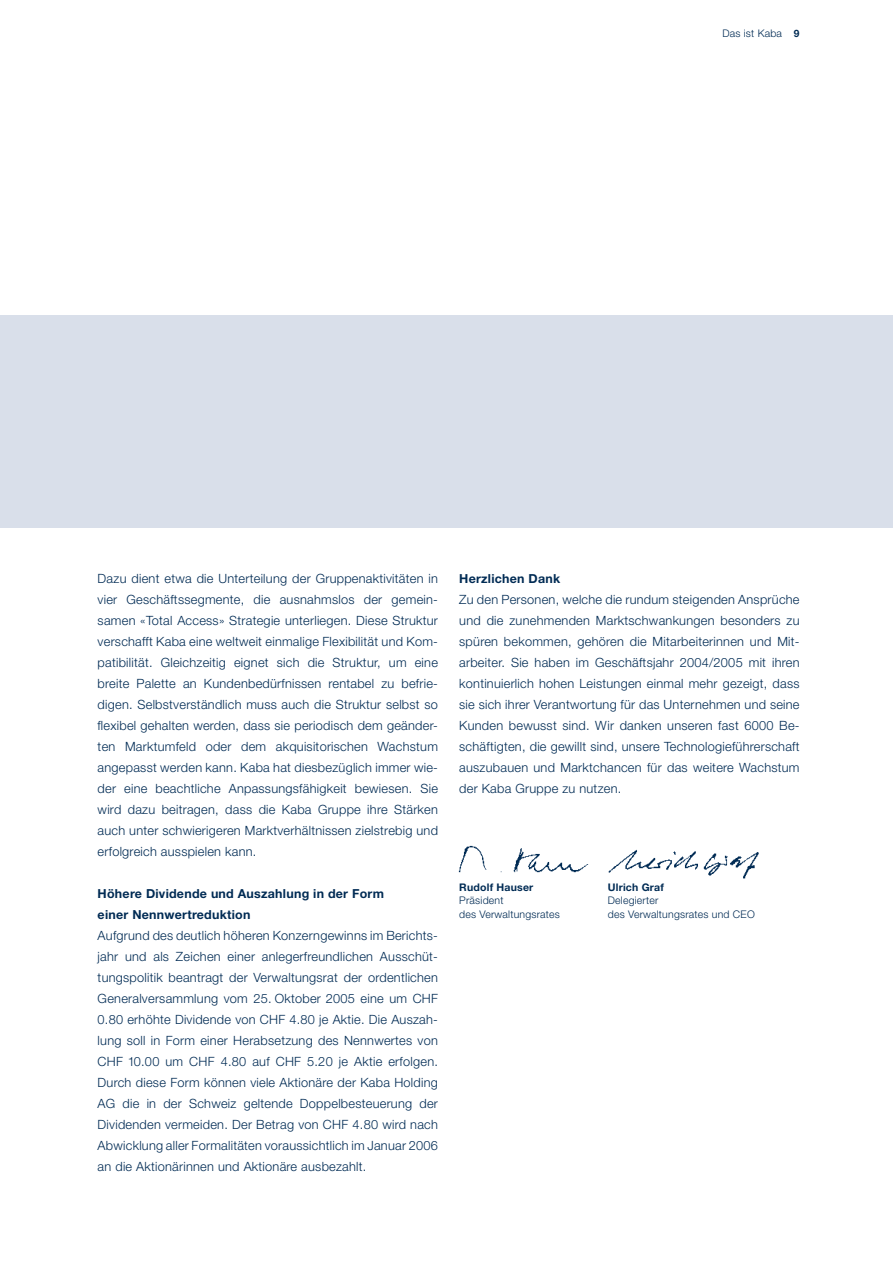
<style>
.page{position:relative;width:893px;height:1263px;background:#fff}
.page>*{position:absolute;margin:0;border:0;box-sizing:border-box;transform-origin:0 0}
.t1{font:300 12.75px/21px "Helvetica Neue LT Std";letter-spacing:.02em;color:#002b54;text-align:justify}
.t2{font:700 12.45px/21px "Helvetica Neue LT Std";letter-spacing:.02em;color:#002b54}
.t3{font:300 10.5px "Helvetica Neue LT Std";letter-spacing:.02em;color:#002b54}
.t4{font:700 10.5px "Helvetica Neue LT Std";letter-spacing:.02em;color:#002b54}
.s1{font-weight:700;font-size:10.2px}
</style>
<div class="page">
<div style="left:0;top:315px;width:892px;height:212px;background:#d9dfea"></div>
<img style="left:458px;top:845px;width:131px;height:28px">
<img style="left:608px;top:849px;width:151px;height:30px">
<p class="t3" style="left:722px;top:30px;width:79px">Das ist Kaba <span class="s1">9</span></p>
<p class="t1" style="left:98px;top:570px;width:342px">Dazu dient etwa die Unterteilung der Gruppenaktivitäten in vier Geschäftssegmente, die ausnahmslos der gemein&shy;samen «Total Access» Strategie unterliegen. Diese Struktur verschafft Kaba eine weltweit einmalige Flexibilität und Kom&shy;patibilität. Gleichzeitig eignet sich die Struktur, um eine breite Palette an Kundenbedürfnissen rentabel zu befrie&shy;digen. Selbstverständlich muss auch die Struktur selbst so flexibel gehalten werden, dass sie periodisch dem geänder&shy;ten Marktumfeld oder dem akquisitorischen Wachstum angepasst werden kann. Kaba hat diesbezüglich immer wie&shy;der eine beachtliche Anpassungsfähigkeit bewiesen. Sie wird dazu beitragen, dass die Kaba Gruppe ihre Stärken auch unter schwierigeren Marktverhältnissen zielstrebig und erfolgreich ausspielen kann.</p>
<p class="t2" style="left:98px;top:885px;width:288px">Höhere Dividende und Auszahlung in der Form einer Nennwertreduktion</p>
<p class="t1" style="left:98px;top:927px;width:342px">Aufgrund des deutlich höheren Konzerngewinns im Berichts&shy;jahr und als Zeichen einer anlegerfreundlichen Ausschüt&shy;tungs politik beantragt der Verwaltungsrat der ordent lichen General versammlung vom 25. Oktober 2005 eine um CHF 0.80 erhöhte Dividende von CHF 4.80 je Aktie. Die Auszah&shy;lung soll in Form einer Herabsetzung des Nennwertes von CHF 10.00 um CHF 4.80 auf CHF 5.20 je Aktie erfolgen.<br>Durch diese Form können viele Aktionäre der Kaba Holding AG die in der Schweiz geltende Doppelbesteuerung der Dividenden vermeiden. Der Betrag von CHF 4.80 wird nach Abwicklung aller Formalitäten voraussichtlich im Januar 2006 an die Aktionärinnen und Aktionäre ausbezahlt.</p>
<p class="t2" style="left:459px;top:570px;width:103px">Herzlichen Dank</p>
<p class="t1" style="left:459px;top:591px;width:342px">Zu den Personen, welche die rundum steigenden Ansprüche und die zunehmenden Marktschwankungen besonders zu spüren bekommen, gehören die Mitarbeiterinnen und Mit&shy;arbeiter. Sie haben im Geschäftsjahr 2004/2005 mit ihren kontinuierlich hohen Leistungen einmal mehr gezeigt, dass sie sich ihrer Verantwortung für das Unternehmen und seine Kunden bewusst sind. Wir danken unseren fast 6000 Be&shy;schäftigten, die gewillt sind, unsere Technologieführerschaft auszubauen und Marktchancen für das weitere Wachstum der Kaba Gruppe zu nutzen.</p>
<p class="t4" style="left:459px;top:883px;width:76px">Rudolf Hauser</p>
<p class="t4" style="left:608px;top:883px;width:58px">Ulrich Graf</p>
<p class="t3" style="left:459px;top:897px;width:46px">Präsident</p>
<p class="t3" style="left:608px;top:897px;width:52px">Delegierter</p>
<p class="t3" style="left:459px;top:910px;width:102px">des Verwaltungsrates</p>
<p class="t3" style="left:608px;top:910px;width:148px">des Verwaltungsrates und CEO</p>
</div>
